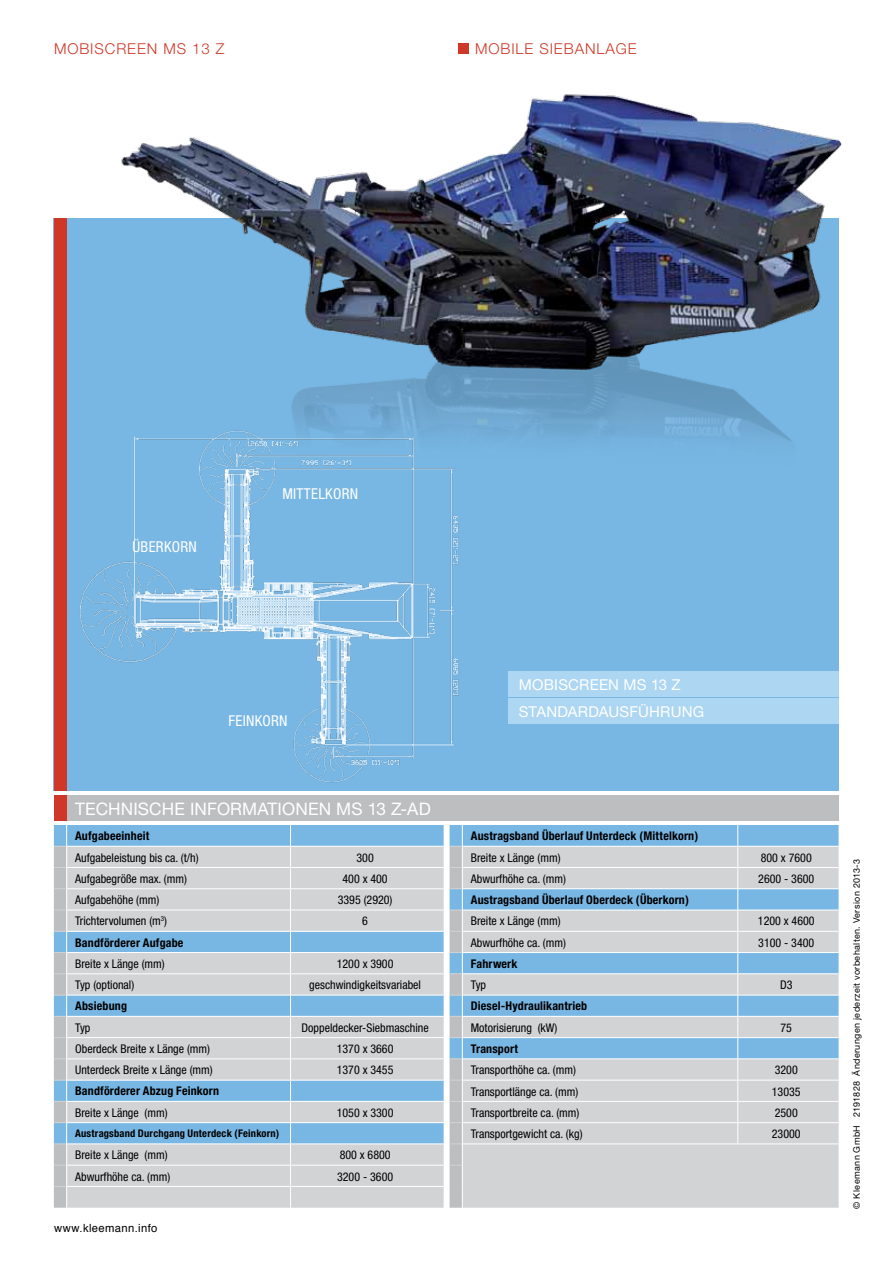
<style>
.page{position:relative;width:893px;height:1263px;background:#fff}
.page>*{position:absolute;margin:0;border:0;box-sizing:border-box;transform-origin:0 0}
.t1{font:17.25px "Helvetica Neue";letter-spacing:.01em;color:#fff}
.t2{font:15px/27.6px "Helvetica Neue";letter-spacing:.015em;color:#fff}
.t3{font:300 15px "Helvetica Neue";letter-spacing:.06em;color:#cf3828}
.t4{font:condensed 15px "Helvetica Neue";letter-spacing:.02em;color:#fff}
.t5{font:condensed 12px "Helvetica Neue";color:#000}
.t6{font:700 condensed 12px "Helvetica Neue";letter-spacing:.015em;color:#000}
.t7{font:11.25px "Helvetica";letter-spacing:.035em;color:#000}
.t8{font:700 condensed 10.5px "Helvetica Neue";letter-spacing:.02em;color:#000}
.t9{font:9px "Helvetica Neue";letter-spacing:.045em;color:#000}
</style>
<div class="page">
<div style="left:54px;top:218px;width:785px;height:572px;background:#78b7e4"></div>
<div style="left:54px;top:218px;width:13px;height:572px;background:#cf3828"></div>
<img style="left:80px;top:479px;width:379px;height:304px">
<img style="left:121px;top:94px;width:721px;height:385px">
<div style="left:54px;top:795px;width:785px;height:26px;background:#bcbec0"></div>
<div style="left:54px;top:795px;width:13px;height:26px;background:#cf3828"></div>
<div style="left:67px;top:825px;width:377px;height:21px;background:#78b7e4"></div>
<svg style="left:67px;top:847px;width:377px;height:361px;background:#bdcdd8"></svg>
<hr style="left:66px;top:867px;width:225px;height:1px;background:#fff">
<hr style="left:291px;top:867px;width:153px;height:1px;background:#fff">
<hr style="left:66px;top:952px;width:225px;height:1px;background:#fff">
<hr style="left:291px;top:952px;width:153px;height:1px;background:#fff">
<hr style="left:66px;top:973px;width:225px;height:1px;background:#fff">
<hr style="left:291px;top:973px;width:153px;height:1px;background:#fff">
<hr style="left:66px;top:995px;width:225px;height:1px;background:#fff">
<hr style="left:291px;top:995px;width:153px;height:1px;background:#fff">
<hr style="left:66px;top:1016px;width:225px;height:1px;background:#fff">
<hr style="left:291px;top:1016px;width:153px;height:1px;background:#fff">
<hr style="left:66px;top:1037px;width:225px;height:1px;background:#fff">
<hr style="left:291px;top:1037px;width:153px;height:1px;background:#fff">
<hr style="left:290px;top:1058px;width:154px;height:1px;background:#fff">
<hr style="left:290px;top:1080px;width:154px;height:1px;background:#fff">
<hr style="left:290px;top:1101px;width:154px;height:1px;background:#fff">
<hr style="left:290px;top:1122px;width:154px;height:1px;background:#fff">
<hr style="left:290px;top:1143px;width:154px;height:1px;background:#fff">
<hr style="left:290px;top:1165px;width:154px;height:1px;background:#fff">
<hr style="left:290px;top:1186px;width:154px;height:1px;background:#fff">
<hr style="left:67px;top:1058px;width:223px;height:1px;background:#fff">
<hr style="left:67px;top:1080px;width:223px;height:1px;background:#fff">
<hr style="left:67px;top:1101px;width:223px;height:1px;background:#fff">
<hr style="left:67px;top:1122px;width:223px;height:1px;background:#fff">
<hr style="left:67px;top:1143px;width:223px;height:1px;background:#fff">
<hr style="left:67px;top:1165px;width:223px;height:1px;background:#fff">
<hr style="left:67px;top:1186px;width:223px;height:1px;background:#fff">
<hr style="left:66px;top:888px;width:225px;height:1px;background:#fff">
<hr style="left:291px;top:888px;width:153px;height:1px;background:#fff">
<hr style="left:66px;top:910px;width:225px;height:1px;background:#fff">
<hr style="left:291px;top:910px;width:153px;height:1px;background:#fff">
<svg style="left:290px;top:825px;width:1px;height:383px"></svg>
<hr style="left:66px;top:931px;width:225px;height:1px;background:#fff">
<hr style="left:291px;top:931px;width:153px;height:1px;background:#fff">
<svg style="left:54px;top:825px;width:13px;height:383px;background:#b0c1cd"></svg>
<div style="left:463px;top:825px;width:376px;height:21px;background:#78b7e4"></div>
<svg style="left:463px;top:847px;width:376px;height:361px;background:#bdcdd8"></svg>
<hr style="left:462px;top:867px;width:276px;height:1px;background:#fff">
<hr style="left:738px;top:867px;width:101px;height:1px;background:#fff">
<hr style="left:462px;top:888px;width:276px;height:1px;background:#fff">
<hr style="left:738px;top:888px;width:101px;height:1px;background:#fff">
<hr style="left:462px;top:910px;width:276px;height:1px;background:#fff">
<hr style="left:738px;top:910px;width:101px;height:1px;background:#fff">
<hr style="left:462px;top:931px;width:276px;height:1px;background:#fff">
<hr style="left:738px;top:931px;width:101px;height:1px;background:#fff">
<hr style="left:462px;top:952px;width:276px;height:1px;background:#fff">
<hr style="left:738px;top:952px;width:101px;height:1px;background:#fff">
<hr style="left:737px;top:973px;width:102px;height:1px;background:#fff">
<hr style="left:737px;top:995px;width:102px;height:1px;background:#fff">
<hr style="left:737px;top:1016px;width:102px;height:1px;background:#fff">
<hr style="left:737px;top:1037px;width:102px;height:1px;background:#fff">
<hr style="left:737px;top:1058px;width:102px;height:1px;background:#fff">
<hr style="left:737px;top:1080px;width:102px;height:1px;background:#fff">
<hr style="left:737px;top:1101px;width:102px;height:1px;background:#fff">
<hr style="left:737px;top:1122px;width:102px;height:1px;background:#fff">
<svg style="left:737px;top:825px;width:1px;height:318px"></svg>
<hr style="left:463px;top:973px;width:274px;height:1px;background:#fff">
<hr style="left:463px;top:995px;width:274px;height:1px;background:#fff">
<hr style="left:463px;top:1016px;width:274px;height:1px;background:#fff">
<hr style="left:463px;top:1037px;width:274px;height:1px;background:#fff">
<hr style="left:463px;top:1058px;width:274px;height:1px;background:#fff">
<hr style="left:463px;top:1080px;width:274px;height:1px;background:#fff">
<hr style="left:463px;top:1101px;width:274px;height:1px;background:#fff">
<hr style="left:463px;top:1122px;width:274px;height:1px;background:#fff">
<hr style="left:463px;top:1143px;width:275px;height:1px;background:#fff">
<hr style="left:738px;top:1143px;width:101px;height:1px;background:#fff">
<svg style="left:450px;top:825px;width:13px;height:383px;background:#b1c2ce"></svg>
<div style="left:458px;top:44px;width:11px;height:10px;background:#cf3828"></div>
<div style="left:508px;top:671px;width:331px;height:25px;background:#acd6f2"></div>
<div style="left:508px;top:699px;width:331px;height:25px;background:#acd6f2"></div>
<p class="t3" style="left:54px;top:40px;width:172px">MOBISCREEN MS 13 Z</p>
<p class="t3" style="left:475px;top:40px;width:163px">MOBILE SIEBANLAGE</p>
<p class="t4" style="left:133px;top:538px;width:66px">ÜBERKORN</p>
<p class="t4" style="left:282px;top:485px;width:77px">MITTELKORN</p>
<p class="t4" style="left:229px;top:712px;width:61px">FEINKORN</p>
<h1 class="t1" style="left:75px;top:798px;width:57px">TECHNISC</h1>
<h1 class="t1" style="left:162px;top:798px;width:69px">HE INFORM</h1>
<h1 class="t1" style="left:258px;top:798px;width:22px">ATIONEN</h1>
<h1 class="t1" style="left:336px;top:798px;width:96px">MS 13 Z-AD</h1>
<p class="t6" style="left:75px;top:828px;width:76px">Aufgabeeinheit</p>
<p class="t5" style="left:75px;top:850px;width:125px">Aufgabeleistung bis ca. (t/h)</p>
<p class="t5" style="left:356px;top:850px;width:19px">300</p>
<p class="t5" style="left:75px;top:872px;width:113px">Aufgabegröße max. (mm)</p>
<p class="t5" style="left:343px;top:872px;width:47px">400 x 400</p>
<p class="t5" style="left:75px;top:893px;width:86px">Aufgabehöhe (mm)</p>
<p class="t5" style="left:338px;top:893px;width:56px">3395 (2920)</p>
<p class="t5" style="left:75px;top:914px;width:93px">Trichtervolumen (m<sup>3</sup>)</p>
<p class="t5" style="left:362px;top:914px;width:7px">6</p>
<p class="t6" style="left:75px;top:935px;width:110px">Bandförderer Aufgabe</p>
<p class="t5" style="left:75px;top:957px;width:91px">Breite x Länge (mm)</p>
<p class="t5" style="left:337px;top:957px;width:58px">1200 x 3900</p>
<p class="t5" style="left:75px;top:978px;width:61px">Typ (optional)</p>
<p class="t5" style="left:309px;top:978px;width:113px">geschwindigkeitsvariabel</p>
<p class="t6" style="left:75px;top:999px;width:53px">Absiebung</p>
<p class="t5" style="left:75px;top:1020px;width:17px">Typ</p>
<p class="t5" style="left:302px;top:1020px;width:129px">Doppeldecker-Siebmaschine</p>
<p class="t5" style="left:75px;top:1042px;width:137px">Oberdeck Breite x Länge (mm)</p>
<p class="t5" style="left:337px;top:1042px;width:58px">1370 x 3660</p>
<p class="t5" style="left:75px;top:1063px;width:139px">Unterdeck Breite x Länge (mm)</p>
<p class="t5" style="left:337px;top:1063px;width:58px">1370 x 3455</p>
<p class="t6" style="left:75px;top:1084px;width:145px">Bandförderer Abzug Feinkorn</p>
<p class="t5" style="left:75px;top:1105px;width:94px">Breite x Länge (mm)</p>
<p class="t5" style="left:337px;top:1105px;width:58px">1050 x 3300</p>
<p class="t8" style="left:75px;top:1127px;width:206px">Austragsband Durchgang Unterdeck (Feinkorn)</p>
<p class="t5" style="left:75px;top:1148px;width:94px">Breite x Länge (mm)</p>
<p class="t5" style="left:340px;top:1148px;width:52px">800 x 6800</p>
<p class="t5" style="left:75px;top:1169px;width:97px">Abwurfhöhe ca. (mm)</p>
<p class="t5" style="left:337px;top:1169px;width:58px">3200 - 3600</p>
<p class="t7" style="left:54px;top:1219px;width:105px">www.kleemann.info</p>
<p class="t2" style="left:519px;top:670px;width:175px;text-indent:105px">MS 13 Z<br>STANDARDAUSFÜHRUNG</p>
<p class="t2" style="left:519px;top:670px;width:24px">MOBISCREEN</p>
<p class="t6" style="left:471px;top:828px;width:229px">Austragsband Überlauf Unterdeck (Mittelkorn)</p>
<p class="t5" style="left:471px;top:850px;width:91px">Breite x Länge (mm)</p>
<p class="t5" style="left:761px;top:850px;width:52px">800 x 7600</p>
<p class="t5" style="left:471px;top:872px;width:97px">Abwurfhöhe ca. (mm)</p>
<p class="t5" style="left:758px;top:872px;width:58px">2600 - 3600</p>
<p class="t6" style="left:471px;top:892px;width:220px">Austragsband Überlauf Oberdeck (Überkorn)</p>
<p class="t5" style="left:471px;top:914px;width:91px">Breite x Länge (mm)</p>
<p class="t5" style="left:758px;top:914px;width:58px">1200 x 4600</p>
<p class="t5" style="left:471px;top:935px;width:97px">Abwurfhöhe ca. (mm)</p>
<p class="t5" style="left:758px;top:935px;width:58px">3100 - 3400</p>
<p class="t6" style="left:471px;top:956px;width:48px">Fahrwerk</p>
<p class="t5" style="left:471px;top:978px;width:17px">Typ</p>
<p class="t5" style="left:780px;top:978px;width:14px">D3</p>
<p class="t6" style="left:471px;top:999px;width:118px">Diesel-Hydraulikantrieb</p>
<p class="t5" style="left:471px;top:1020px;width:88px">Motorisierung (kW)</p>
<p class="t5" style="left:780px;top:1020px;width:13px">75</p>
<p class="t6" style="left:471px;top:1041px;width:49px">Transport</p>
<p class="t5" style="left:471px;top:1063px;width:107px">Transporthöhe ca. (mm)</p>
<p class="t5" style="left:775px;top:1063px;width:25px">3200</p>
<p class="t5" style="left:471px;top:1084px;width:109px">Transportlänge ca. (mm)</p>
<p class="t5" style="left:772px;top:1084px;width:30px">13035</p>
<p class="t5" style="left:471px;top:1105px;width:110px">Transportbreite ca. (mm)</p>
<p class="t5" style="left:775px;top:1105px;width:25px">2500</p>
<p class="t5" style="left:471px;top:1127px;width:113px">Transportgewicht ca. (kg)</p>
<p class="t5" style="left:772px;top:1127px;width:30px">23000</p>
<p class="t9" style="left:851px;top:1208px;width:351px;rotate:-90deg">© KLEEMANN GMBH 2191828 ÄNDERUNGEN JEDERZEIT VORBEHALTEN. VERSION 2013-3</p>
</div>
